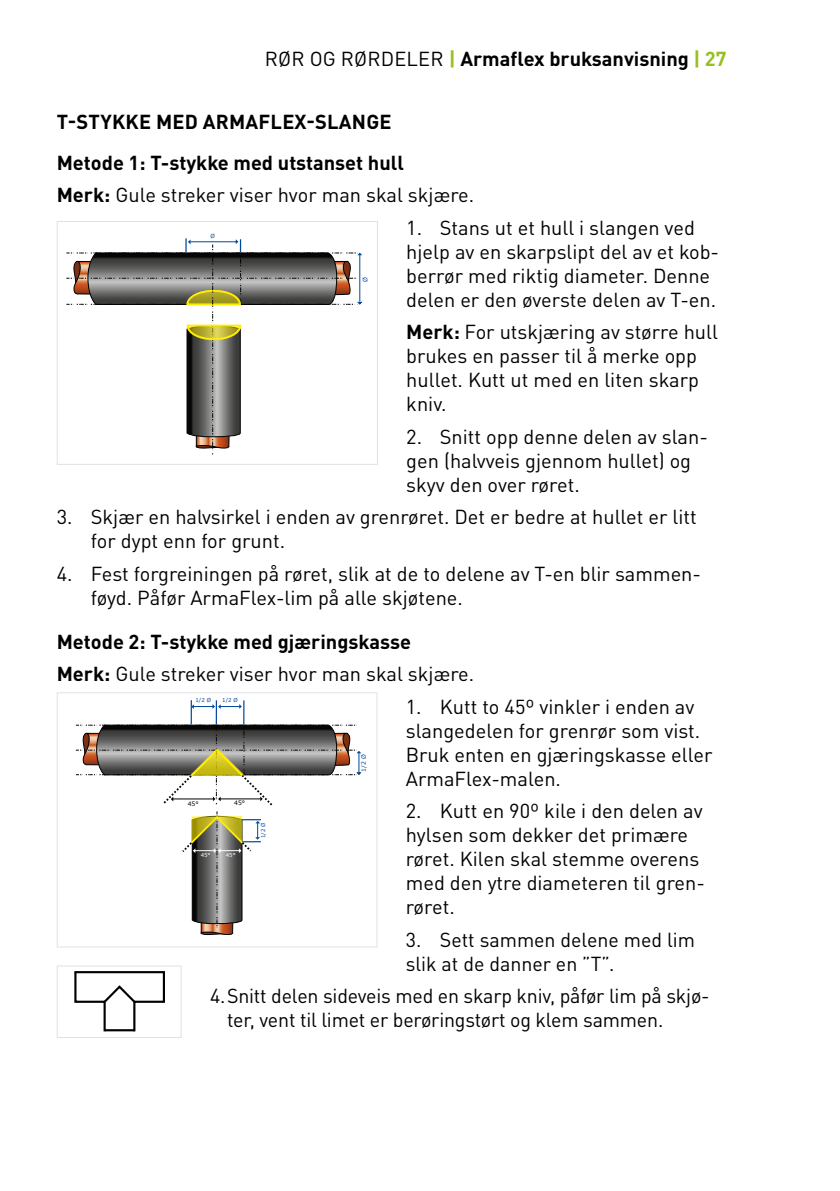
<style>
.page{position:relative;width:840px;height:1191px;background:#fff}
.page>*{position:absolute;margin:0;border:0;box-sizing:border-box;transform-origin:0 0}
.t1{font:20px/24px "DIN Pro";color:#000}
.t2{font:700 20px/41px "DIN Pro";color:#000}
.t3{font:6.2px "Verdana";color:#00489a}
.t4{font:6px "Verdana";color:#000}
.t5{font:6px "Verdana";color:#00489a}
.t6{font:5.6px "Verdana";color:#00489a}
.t7{font:5.4px "Verdana";color:#00489a}
.t8{font:5.4px "Verdana";color:#fff}
.s1{font-weight:400}
.s2{color:#95c11f}
.s3{font-weight:700}
</style>
<div class="page">
<svg style="left:76px;top:700px;width:285px;height:236px"></svg>
<div style="left:57px;top:692px;width:320px;height:255px;border:1px solid #e0e2e3"></div>
<svg style="left:74px;top:971px;width:91px;height:61px"></svg>
<div style="left:57px;top:965px;width:124px;height:73px;border:1px solid #e0e2e3"></div>
<svg style="left:66px;top:238px;width:296px;height:217px"></svg>
<div style="left:57px;top:221px;width:321px;height:244px;border:1px solid #e0e2e3"></div>
<p class="t2" style="left:265px;top:36px;width:462px"><span class="s1">Rør og rørd eler</span> <span class="s2">|</span> Armaflex bruksanvisning <span class="s2">| 27</span></p>
<p class="t2" style="left:57px;top:99px;width:348px">T-STYKKE MED ARMAFLEX-SLANGE<br>Metode 1: T-stykke med utstanset hull</p>
<p class="t1" style="left:57px;top:181px;width:419px"><span class="s3">Merk:</span> Gule streker viser hvor man skal skjære.</p>
<p class="t1" style="left:406px;top:213px;width:314px">1. Stans ut et hull i slangen ved hjelp av en skarpslipt del av et kob&shy;berrør med riktig diameter. Denne delen er den øverste delen av T-en.</p>
<p class="t1" style="left:406px;top:318px;width:313px"><span class="s3">Merk:</span> For utskjæring av større hull brukes en passer til å merke opp hullet. Kutt ut med en liten skarp kniv.</p>
<p class="t1" style="left:406px;top:422px;width:303px">2. Snitt opp denne delen av slan&shy;gen (halvveis gjennom hullet) og skyv den over røret.</p>
<p class="t1" style="left:91px;top:503px;width:607px;text-indent:-34px">3. Skjær en halvsirkel i enden av grenrøret. Det er bedre at hullet er litt for dypt enn for grunt.</p>
<p class="t1" style="left:91px;top:559px;width:611px;text-indent:-34px">4. Fest forgreiningen på røret, slik at de to delene av T-en blir sammen&shy;føyd. Påfør ArmaFlex-lim på alle skjøtene.</p>
<p class="t2" style="left:57px;top:623px;width:419px;line-height:32.4px">Metode 2: T-stykke med gjæringskasse<br>Merk: <span class="s1">Gule streker viser hvor man skal skjære.</span></p>
<p class="t1" style="left:405px;top:692px;width:308px">1. Kutt to 45º vinkler i enden av slangedelen for grenrør som vist.<br>Bruk enten en gjæringskasse eller<br>ArmaFlex-malen.</p>
<p class="t1" style="left:405px;top:797px;width:300px">2. Kutt en 90º kile i den delen av hylsen som dekker det primære røret. Kilen skal stemme overens med den ytre diameteren til gren&shy;røret.</p>
<p class="t1" style="left:405px;top:925px;width:291px">3. Sett sammen delene med lim slik at de danner en ”T”.</p>
<p class="t1" style="left:227px;top:982px;width:484px;text-indent:-17px">4.Snitt delen sideveis med en skarp kniv, påfør lim på skjø&shy;ter, vent til limet er berøringstørt og klem sammen.</p>
<p class="t6" style="left:210px;top:232px;width:6px">Ø</p>
<p class="t3" style="left:361px;top:282px;width:6px;rotate:-90deg">Ø</p>
<p class="t7" style="left:195px;top:696px;width:17px">1/2 Ø</p>
<p class="t7" style="left:222px;top:696px;width:17px">1/2 Ø</p>
<p class="t5" style="left:359px;top:772px;width:19px;rotate:-90deg">1/2 Ø</p>
<p class="t4" style="left:234px;top:799px;width:12px">45°</p>
<p class="t4" style="left:188px;top:799px;width:12px">45°</p>
<p class="t7" style="left:259px;top:838px;width:17px;rotate:-90deg">1/2 Ø</p>
<p class="t8" style="left:200px;top:851px;width:11px">45°</p>
<p class="t8" style="left:226px;top:851px;width:11px">45°</p>
</div>
